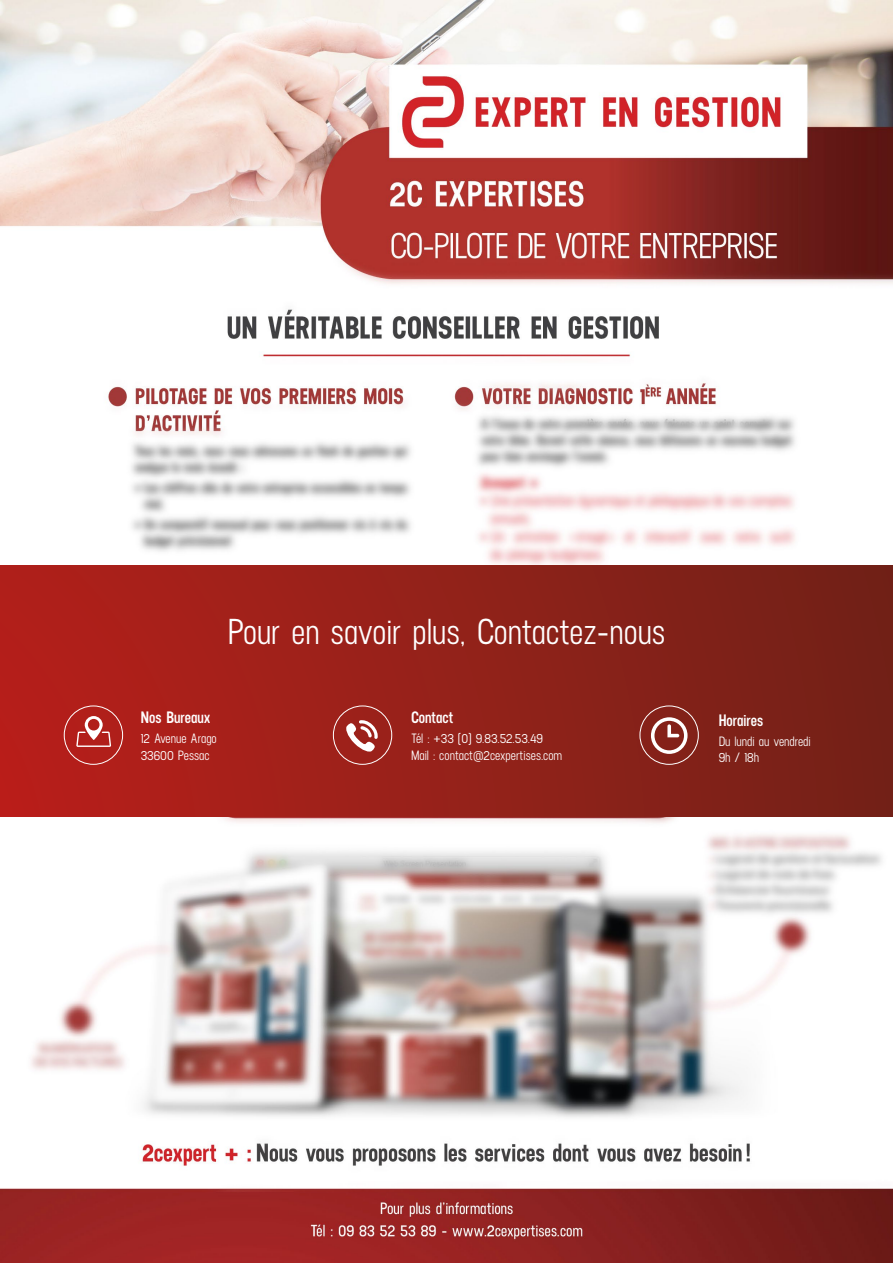
<style>
.page{position:relative;width:893px;height:1263px;background:#fff}
.page>*{position:absolute;margin:0;border:0;box-sizing:border-box;transform-origin:0 0}
.t1{font:500 36px "Neusa";color:#fff}
.t2{font:600 16.5px "Neusa";color:#fff}
.t3{font:500 13.5px/16.2px "Neusa";color:#fff}
</style>
<div class="page">
<img style="left:0;top:0;width:893px;height:1263px">
<div style="left:0;top:566px;width:893px;height:250px;background:linear-gradient(to right,#b7201b,#722218)"></div>
<svg style="left:76px;top:716px;width:35px;height:31px"></svg>
<div style="left:64px;top:705px;width:59px;height:60px;border:1px solid #fff;border-radius:50%"></div>
<div style="left:333px;top:705px;width:59px;height:60px;border:1px solid #fff;border-radius:50%"></div>
<svg style="left:345px;top:720px;width:33px;height:33px"></svg>
<div style="left:639px;top:705px;width:60px;height:60px;border:1px solid #fff;border-radius:50%"></div>
<svg style="left:651px;top:717px;width:36px;height:37px"></svg>
<h1 class="t1" style="left:228px;top:610px;width:439px">Pour en savoir plus, Contactez-nous</h1>
<p class="t2" style="left:141px;top:706px;width:71px">Nos Bureaux</p>
<p class="t3" style="left:141px;top:730px;width:78px">12 Avenue Arago<br>33600 Pessac</p>
<p class="t2" style="left:411px;top:706px;width:44px">Contact</p>
<p class="t3" style="left:411px;top:730px;width:153px">Tél : +33 (0) 9.83.52.53.49<br>Mail : contact@2cexpertises.com</p>
<p class="t2" style="left:719px;top:709px;width:46px">Horaires</p>
<p class="t3" style="left:719px;top:733px;width:94px">Du lundi au vendredi<br>9h / 18h</p>
</div>
